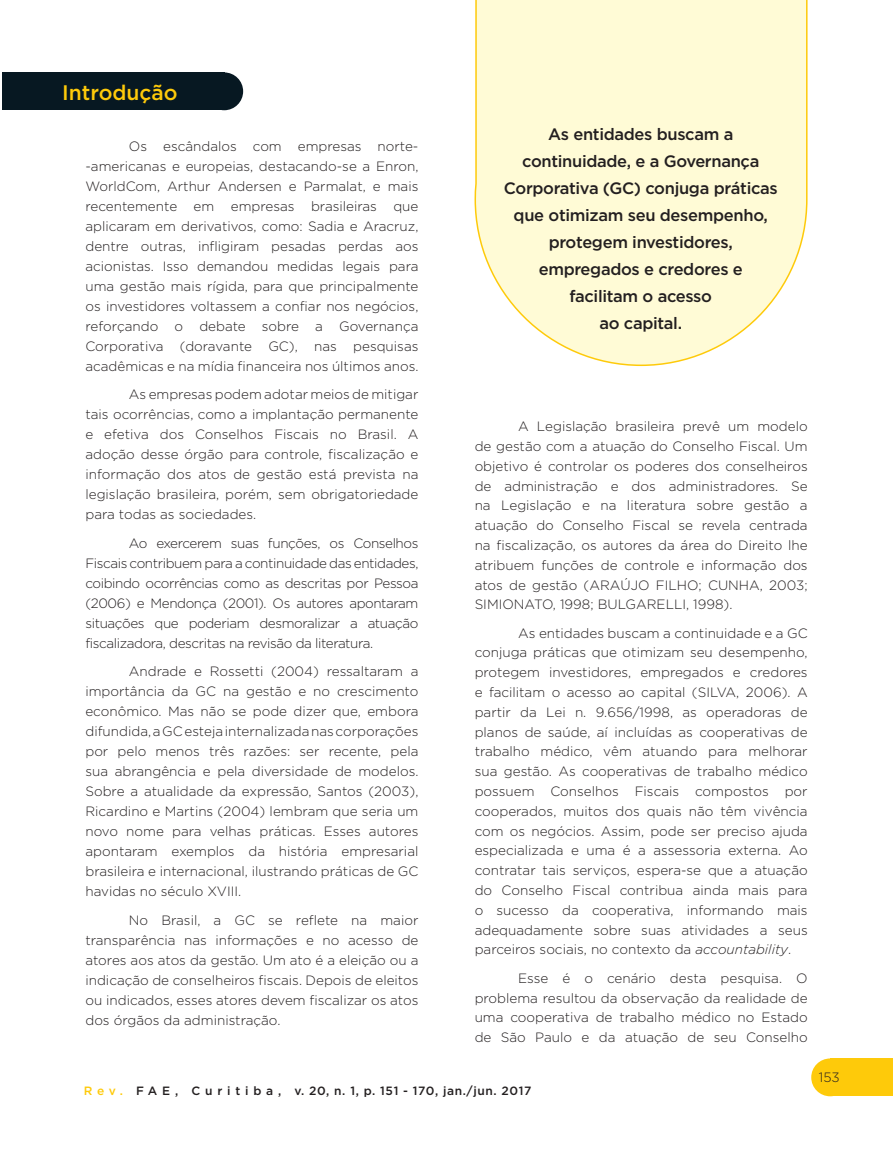
<style>
.page{position:relative;width:893px;height:1149px;background:#fff}
.page>*{position:absolute;margin:0;border:0;box-sizing:border-box;transform-origin:0 0}
.T1_copy{font:500 21px "Gotham";color:#feca0a}
.Olho{font:500 16.5px/27px "Gotham";letter-spacing:-.02em;color:#231f20;text-align:center}
.Texto_PN{font:300 13.5px/20px "Gotham";color:#231f20;text-align:justify}
.t1{font:500 12px "Gotham";letter-spacing:.05em;color:#231f20}
.s1{font-style:italic}
.s2{color:#feca0a}
</style>
<div class="page">
<div style="left:830px;top:1058px;width:63px;height:37px;background:#feca0a"></div>
<div style="left:811px;top:1058px;width:38px;height:37px;background:#feca0a;border-radius:50%"></div>
<div style="left:2px;top:72px;width:222px;height:38px;background:#071822"></div>
<div style="left:205px;top:72px;width:38px;height:38px;background:#071822;border-radius:50%"></div>
<svg style="left:474px;top:0;width:334px;height:367px;background:#fefad7"></svg>
<p class="T1_copy" style="left:62px;top:81px;width:117px">Introdução</p>
<p class="Texto_PN" style="left:85px;top:136px;width:335px;text-indent:43px">Os escândalos com empresas norte--americanas e europeias, destacando-se a Enron, WorldCom, Arthur Andersen e Parmalat, e mais recentemente em empresas brasileiras que aplicaram em derivativos, como: Sadia e Aracruz, dentre outras, infligiram pesadas perdas aos acionistas. Isso demandou medidas legais para uma gestão mais rígida, para que principalmente os investidores voltassem a confiar nos negócios, reforçando o debate sobre a Governança Corporativa (doravante GC), nas pesquisas acadêmicas e na mídia financeira nos últimos anos.</p>
<p class="Texto_PN" style="left:85px;top:384px;width:335px;text-indent:43px">As empresas podem adotar meios de mitigar tais ocorrências, como a implantação permanente e efetiva dos Conselhos Fiscais no Brasil. A adoção desse órgão para controle, fiscalização e informação dos atos de gestão está prevista na legislação brasileira, porém, sem obrigatoriedade para todas as sociedades.</p>
<p class="Texto_PN" style="left:85px;top:532px;width:335px;text-indent:43px">Ao exercerem suas funções, os Conselhos Fiscais contribuem para a continuidade das entidades, coibindo ocorrências como as descritas por Pessoa (2006) e Mendonça (2001). Os autores apontaram situações que poderiam desmoralizar a atuação fiscalizadora, descritas na revisão da literatura.</p>
<p class="Texto_PN" style="left:85px;top:661px;width:335px;text-indent:43px">Andrade e Rossetti (2004) ressaltaram a importância da GC na gestão e no crescimento econômico. Mas não se pode dizer que, embora difundida, a GC esteja internalizada nas corporações por pelo menos três razões: ser recente, pela sua abrangência e pela diversidade de modelos.<br>Sobre a atualidade da expressão, Santos (2003), Ricardino e Martins (2004) lembram que seria um novo nome para velhas práticas. Esses autores apontaram exemplos da história empresarial brasileira e internacional, ilustrando práticas de GC havidas no século XVIII.</p>
<p class="Texto_PN" style="left:85px;top:909px;width:335px;text-indent:43px">No Brasil, a GC se reflete na maior transparência nas informações e no acesso de atores aos atos da gestão. Um ato é a eleição ou a indicação de conselheiros fiscais. Depois de eleitos ou indicados, esses atores devem fiscalizar os atos dos órgãos da administração.</p>
<p class="Olho" style="left:504px;top:120px;width:275px">As entidades buscam a continuidade, e a Governança<br>Corporativa (GC) conjuga práticas que otimizam seu desempenho, protegem investidores, empregados e credores e facilitam o acesso<br>ao capital.</p>
<p class="Texto_PN" style="left:475px;top:416px;width:335px;text-indent:44px">A Legislação brasileira prevê um modelo de gestão com a atuação do Conselho Fiscal. Um objetivo é controlar os poderes dos conselheiros de administração e dos administradores. Se na Legislação e na literatura sobre gestão a atuação do Conselho Fiscal se revela centrada na fiscalização, os autores da área do Direito lhe atribuem funções de controle e informação dos atos de gestão (ARAÚJO FILHO; CUNHA, 2003; SIMIONATO, 1998; BULGARELLI, 1998).</p>
<p class="Texto_PN" style="left:475px;top:622px;width:335px;text-indent:44px">As entidades buscam a continuidade e a GC conjuga práticas que otimizam seu desempenho, protegem investidores, empregados e credores e facilitam o acesso ao capital (SILVA, 2006). A partir da Lei n. 9.656/1998, as operadoras de planos de saúde, aí incluídas as cooperativas de trabalho médico, vêm atuando para melhorar sua gestão. As cooperativas de trabalho médico possuem Conselhos Fiscais compostos por cooperados, muitos dos quais não têm vivência com os negócios. Assim, pode ser preciso ajuda especializada e uma é a assessoria externa. Ao contratar tais serviços, espera-se que a atuação do Conselho Fiscal contribua ainda mais para o sucesso da cooperativa, informando mais adequadamente sobre suas atividades a seus parceiros sociais, no contexto da <span class="s1">accountability</span>.</p>
<p class="Texto_PN" style="left:475px;top:967px;width:335px;text-indent:44px">Esse é o cenário desta pesquisa. O problema resultou da observação da realidade de uma cooperativa de trabalho médico no Estado de São Paulo e da atuação de seu Conselho</p>
<p class="t1" style="left:84px;top:1083px;width:449px"><span class="s2">R e v .</span> F A E , C u r i t i b a , v. 20, n. 1, p. 151 - 170, jan./jun. 2017</p>
<p class="Texto_PN" style="left:819px;top:1066px;width:22px">153</p>
</div>
